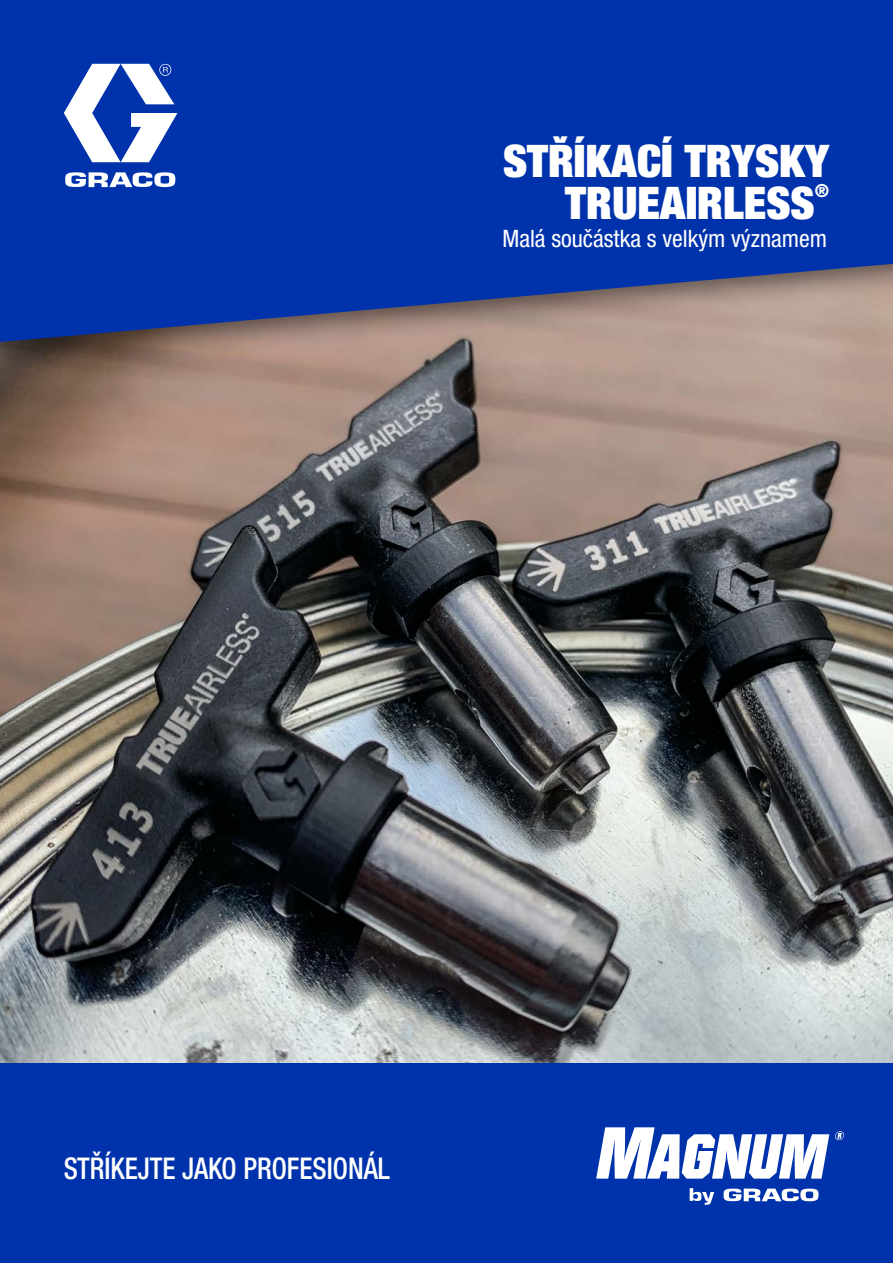
<style>
.page{position:relative;width:893px;height:1263px;background:#fff}
.page>*{position:absolute;margin:0;border:0;box-sizing:border-box;transform-origin:0 0}
.t1{font:900 condensed 45px/42px "Helvetica Neue LTW1 G";color:#fff}
.t2{font:500 condensed 30px "Helvetica Neue LTW1 G";color:#fff;scale:.91 1}
.t3{font:condensed 24px "Helvetica Neue LTW1 G";color:#fff}
.t4{font:900 condensed 18px "Helvetica Neue LTW1 G";color:#fff}
</style>
<div class="page">
<img style="left:0;top:374px;width:893px;height:689px">
<div style="left:0;top:0;width:893px;height:374px;background:#000;opacity:.51"></div>
<svg style="left:0;top:0;width:893px;height:342px;background:#133da5"></svg>
<div style="left:0;top:1063px;width:893px;height:200px;background:#0033ab"></div>
<svg style="left:64px;top:63px;width:113px;height:99px"></svg>
<svg style="left:65px;top:172px;width:111px;height:15px"></svg>
<svg style="left:596px;top:1127px;width:233px;height:51px"></svg>
<svg style="left:835px;top:1131px;width:9px;height:9px"></svg>
<svg style="left:724px;top:1188px;width:95px;height:13px"></svg>
<svg style="left:690px;top:1188px;width:24px;height:17px"></svg>
<h1 class="t1" style="left:565px;top:138px;width:266px;text-indent:-62px">STŘÍKACÍ TRYSKY<br>TRUEAIRLESS</h1>
<p class="t4" style="left:815px;top:178px;width:16px">®</p>
<p class="t3" style="left:502px;top:224px;width:326px">Malá součástka s velkým významem</p>
<p class="t2" style="left:64px;top:1150px;width:360px">STŘÍKEJTE JAKO PROFESIONÁL</p>
</div>
